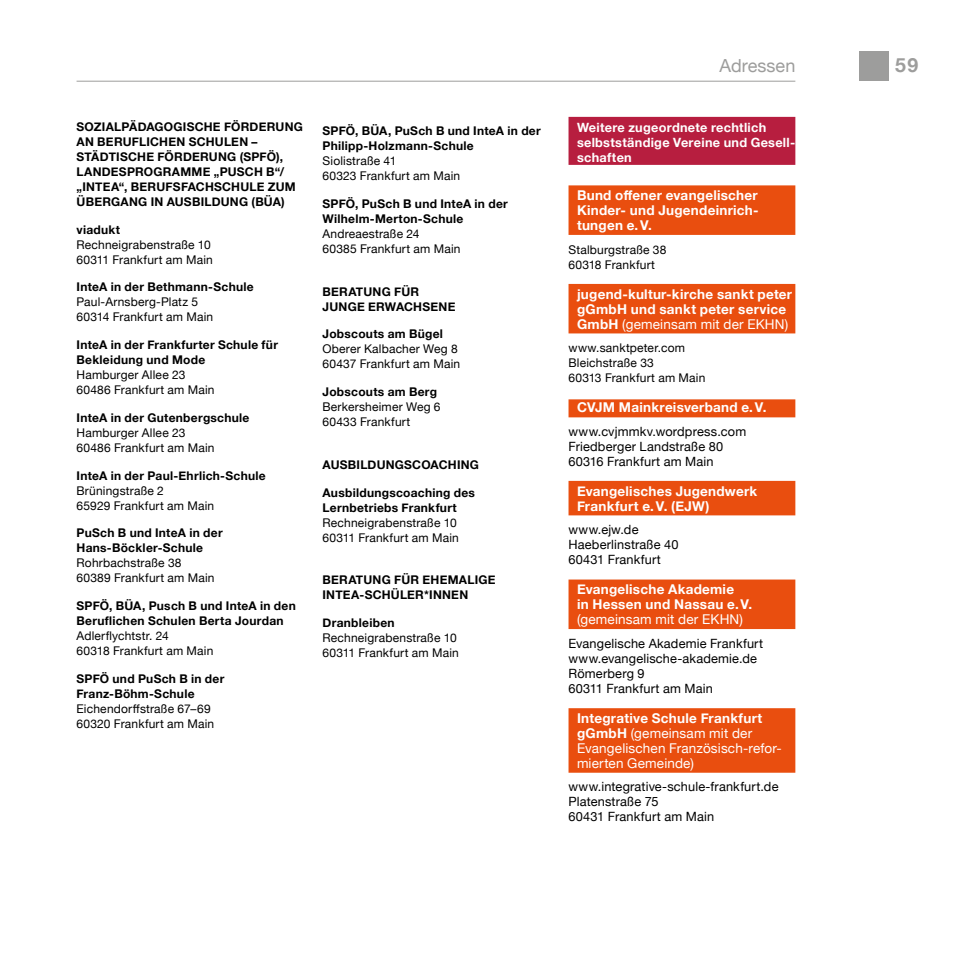
<style>
.page{position:relative;width:957px;height:957px;background:#fff}
.page>*{position:absolute;margin:0;border:0;box-sizing:border-box;transform-origin:0 0}
.t1{font:700 19.5px "Helvetica Neue";color:#9d9d9c}
.t2{font:18px "Helvetica Neue";color:#9d9d9c}
.t3{font:700 13.5px/15px "Helvetica Neue";letter-spacing:.02em;color:#fff}
.t4{font:13.5px/15px "Helvetica Neue";letter-spacing:.01em;color:#fff}
.t5{font:12.75px/15px "Helvetica Neue";letter-spacing:.015em;color:#000}
.t6{font:700 12.75px/15px "Helvetica Neue";letter-spacing:.02em;color:#fff}
.t7{font:700 12px/15px "Helvetica Neue";letter-spacing:.02em;color:#000}
.t8{font:12px/15px "Helvetica Neue";letter-spacing:.015em;color:#000}
.s1{font-weight:400}
.s2{font-weight:700}
</style>
<div class="page">
<div style="left:859px;top:51px;width:30px;height:30px;background:#9d9d9c"></div>
<hr style="left:77px;top:81px;width:718px;height:1px;background:#9d9d9c">
<div style="left:568px;top:117px;width:227px;height:48px;background:#b71e3f"></div>
<div style="left:568px;top:185px;width:227px;height:50px;background:#e94e0f"></div>
<div style="left:568px;top:284px;width:227px;height:49px;background:#e94e0f"></div>
<div style="left:568px;top:399px;width:227px;height:18px;background:#e94e0f"></div>
<div style="left:568px;top:481px;width:227px;height:34px;background:#e94e0f"></div>
<div style="left:568px;top:579px;width:227px;height:50px;background:#e94e0f"></div>
<div style="left:568px;top:708px;width:227px;height:64px;background:#e94e0f"></div>
<p class="t7" style="left:77px;top:119px;width:228px">SOZIALPÄDAGOGISCHE FÖRDERUNG<br>AN BERUFLICHEN SCHULEN –<br>STÄDTISCHE FÖRDERUNG (SPFÖ),<br>LANDESPROGRAMME „PUSCH B“/ „INTEA“, BERUFSFACHSCHULE ZUM<br>ÜBERGANG IN AUSBILDUNG (BÜA)</p>
<p class="t7" style="left:77px;top:222px;width:45px">viadukt</p>
<p class="t8" style="left:77px;top:237px;width:138px">Rechneigrabenstraße 10<br>60311 Frankfurt am Main</p>
<p class="t7" style="left:77px;top:280px;width:179px">InteA in der Bethmann-Schule</p>
<p class="t8" style="left:77px;top:295px;width:138px">Paul-Arnsberg-Platz 5<br>60314 Frankfurt am Main</p>
<p class="t7" style="left:77px;top:338px;width:203px">InteA in der Frankfurter Schule für<br>Bekleidung und Mode</p>
<p class="t8" style="left:77px;top:368px;width:139px">Hamburger Allee 23<br>60486 Frankfurt am Main</p>
<p class="t7" style="left:77px;top:410px;width:174px">InteA in der Gutenbergschule</p>
<p class="t8" style="left:77px;top:426px;width:139px">Hamburger Allee 23<br>60486 Frankfurt am Main</p>
<p class="t7" style="left:77px;top:468px;width:191px">InteA in der Paul-Ehrlich-Schule</p>
<p class="t8" style="left:77px;top:483px;width:139px">Brüningstraße 2<br>65929 Frankfurt am Main</p>
<p class="t7" style="left:77px;top:526px;width:148px">PuSch B und InteA in der<br>Hans-Böckler-Schule</p>
<p class="t8" style="left:77px;top:556px;width:139px">Rohrbachstraße 38<br>60389 Frankfurt am Main</p>
<p class="t7" style="left:77px;top:599px;width:221px">SPFÖ, BÜA, Pusch B und InteA in den<br>Beruflichen Schulen Berta Jourdan</p>
<p class="t8" style="left:77px;top:629px;width:138px">Adlerflychtstr. 24<br>60318 Frankfurt am Main</p>
<p class="t7" style="left:77px;top:671px;width:149px">SPFÖ und PuSch B in der<br>Franz-Böhm-Schule</p>
<p class="t8" style="left:77px;top:702px;width:139px">Eichendorffstraße 67–69<br>60320 Frankfurt am Main</p>
<p class="t7" style="left:322px;top:124px;width:220px">SPFÖ, BÜA, PuSch B und InteA in der<br>Philipp-Holzmann-Schule</p>
<p class="t8" style="left:322px;top:154px;width:139px">Siolistraße 41<br>60323 Frankfurt am Main</p>
<p class="t7" style="left:322px;top:196px;width:187px">SPFÖ, PuSch B und InteA in der<br>Wilhelm-Merton-Schule</p>
<p class="t8" style="left:322px;top:227px;width:139px">Andreaestraße 24<br>60385 Frankfurt am Main</p>
<p class="t7" style="left:322px;top:284px;width:134px">BERATUNG FÜR<br>JUNGE ERWACHSENE</p>
<p class="t7" style="left:322px;top:327px;width:122px">Jobscouts am Bügel</p>
<p class="t8" style="left:322px;top:342px;width:139px">Oberer Kalbacher Weg 8<br>60437 Frankfurt am Main</p>
<p class="t7" style="left:322px;top:385px;width:116px">Jobscouts am Berg</p>
<p class="t8" style="left:322px;top:400px;width:120px">Berkersheimer Weg 6<br>60433 Frankfurt</p>
<p class="t7" style="left:322px;top:457px;width:158px">AUSBILDUNGSCOACHING</p>
<p class="t7" style="left:322px;top:485px;width:154px">Ausbildungscoaching des<br>Lernbetriebs Frankfurt</p>
<p class="t8" style="left:322px;top:515px;width:138px">Rechneigrabenstraße 10<br>60311 Frankfurt am Main</p>
<p class="t7" style="left:322px;top:573px;width:175px">BERATUNG FÜR EHEMALIGE<br>INTEA-SCHÜLER*INNEN</p>
<p class="t7" style="left:322px;top:616px;width:74px">Dranbleiben</p>
<p class="t8" style="left:322px;top:631px;width:138px">Rechneigrabenstraße 10<br>60311 Frankfurt am Main</p>
<h2 class="t2" style="left:719px;top:53px;width:77px">Adressen</h2>
<h1 class="t1" style="left:895px;top:50px;width:24px">59</h1>
<p class="t6" style="left:577px;top:120px;width:220px">Weitere zugeordnete rechtlich selbstständige Vereine und Gesell&shy;schaften</p>
<p class="t3" style="left:577px;top:188px;width:182px;text-align:justify">Bund offener evangelischer Kinder- und Jugendeinrich&shy;tungen e.V.</p>
<p class="t8" style="left:568px;top:242px;width:99px">Stalburgstraße 38<br>60318 Frankfurt</p>
<p class="t3" style="left:577px;top:287px;width:217px">jugend-kultur-kirche sankt peter gGmbH und sankt peter service<br>GmbH <span class="s1">(gemeinsam mit der EKHN)</span></p>
<p class="t8" style="left:568px;top:341px;width:138px">www.sanktpeter.com<br>Bleichstraße 33<br>60313 Frankfurt am Main</p>
<p class="t3" style="left:577px;top:400px;width:191px">CVJM Mainkreisverband e.V.</p>
<p class="t5" style="left:568px;top:424px;width:179px">www.cvjmmkv.wordpress.com<br>Friedberger Landstraße 80<br>60316 Frankfurt am Main</p>
<p class="t3" style="left:577px;top:484px;width:182px">Evangelisches Jugendwerk<br>Frankfurt e.V. (EJW)</p>
<p class="t5" style="left:568px;top:523px;width:111px">www.ejw.de<br>Haeberlinstraße 40<br>60431 Frankfurt</p>
<p class="t3" style="left:577px;top:582px;width:177px">Evangelische Akademie<br>in Hessen und Nassau e.V.</p>
<p class="t4" style="left:577px;top:612px;width:167px">(gemeinsam mit der EKHN)</p>
<p class="t5" style="left:568px;top:636px;width:196px">Evangelische Akademie Frankfurt www.evangelische-akademie.de<br>Römerberg 9<br>60311 Frankfurt am Main</p>
<p class="t4" style="left:577px;top:711px;width:206px"><span class="s2">Integrative Schule Frankfurt gGmbH</span> (gemeinsam mit der<br>Evangelischen Französisch-refor&shy;mierten Gemeinde)</p>
<p class="t5" style="left:568px;top:780px;width:211px">www.integrative-schule-frankfurt.de<br>Platenstraße 75<br>60431 Frankfurt am Main</p>
</div>
